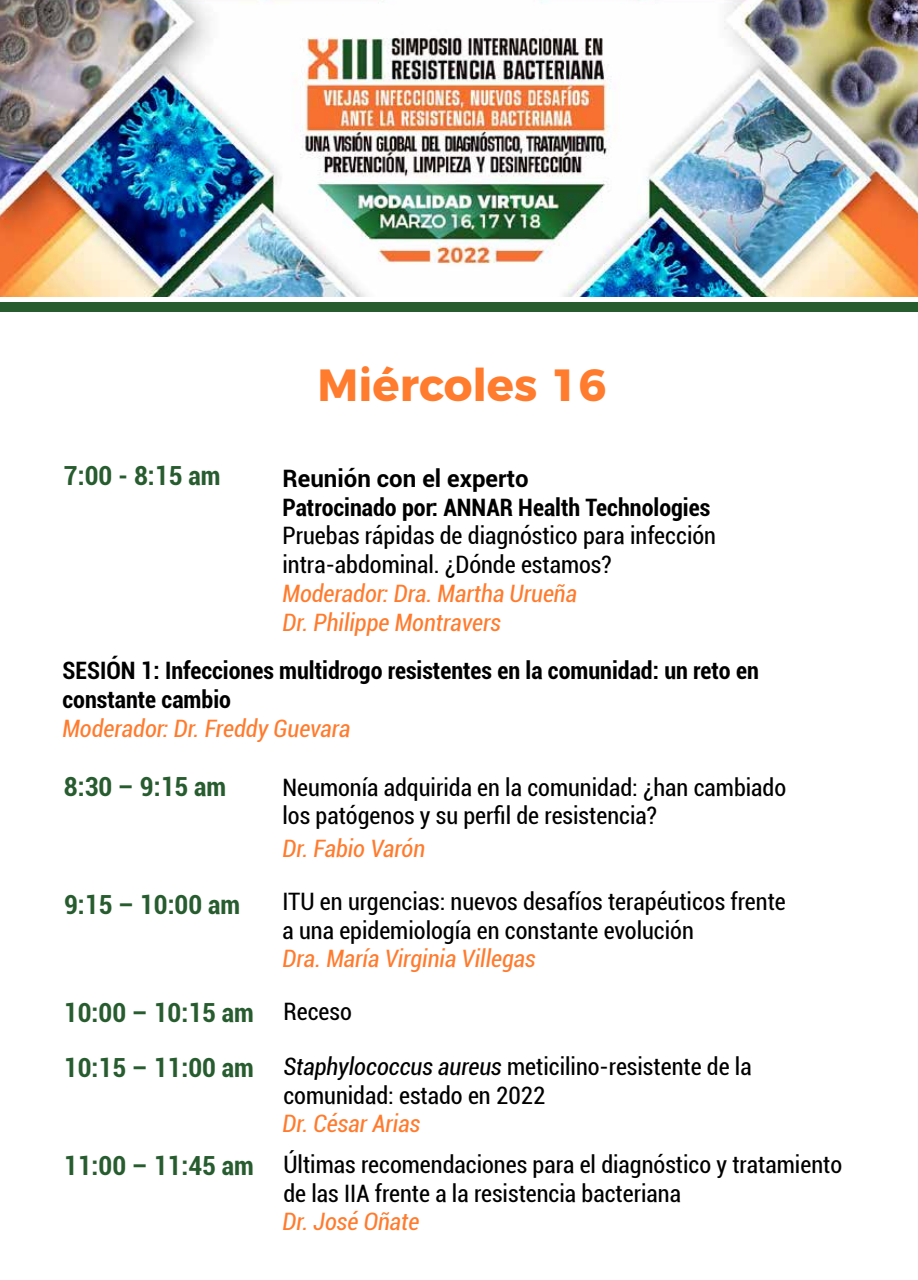
<style>
.page{position:relative;width:918px;height:1280px;background:#fff}
.page>*{position:absolute;margin:0;border:0;box-sizing:border-box;transform-origin:0 0}
.t1{font:700 45px "Montserrat";color:#ff7b2d}
.t2{font:700 condensed 26.4px "Roboto";color:#275c2f}
.t3{font:condensed 24px/28.8px "Roboto";color:#000}
.t4{font:italic condensed 24px/28.8px "Roboto";color:#ff7b2d}
.t5{font:700 condensed 24px/28.8px "Roboto";color:#000}
.t6{font:700 24px "Roboto";color:#000}
.s1{font-weight:400;font-size:24px;color:#000}
.s2{font-style:italic}
</style>
<div class="page">
<img style="left:0;top:0;width:918px;height:296px">
<div style="left:0;top:302px;width:918px;height:10px;background:#275c2f"></div>
<h1 class="t1" style="left:318px;top:348px;width:290px">Miércoles 16</h1>
<p class="t2" style="left:64px;top:457px;width:158px">7:00 - 8:15 am</p>
<p class="t6" style="left:283px;top:461px;width:248px">Reunión con el experto</p>
<p class="t5" style="left:283px;top:491px;width:429px">Patrocinado por: ANNAR Health Technologies</p>
<p class="t3" style="left:283px;top:520px;width:435px">Pruebas rápidas de diagnóstico para infección intra-abdominal. ¿Dónde estamos?</p>
<p class="t4" style="left:283px;top:578px;width:296px">Moderador: Dra. Martha Urueña<br>Dr. Philippe Montravers</p>
<p class="t5" style="left:62px;top:655px;width:698px">SESIÓN 1: Infecciones multidrogo resistentes en la comunidad: un reto en constante cambio</p>
<p class="t4" style="left:62px;top:713px;width:290px">Moderador: Dr. Freddy Guevara</p>
<p class="t3" style="left:283px;top:771px;width:505px">Neumonía adquirida en la comunidad: ¿han cambiado los patógenos y su perfil de resistencia?</p>
<p class="t2" style="left:64px;top:767px;width:164px">8:30 – 9:15 am</p>
<p class="t2" style="left:64px;top:886px;width:178px">9:15 – 10:00 am</p>
<p class="t4" style="left:283px;top:833px;width:144px">Dr. Fabio Varón</p>
<p class="t3" style="left:283px;top:886px;width:505px">ITU en urgencias: nuevos desafíos terapéuticos frente a una epidemiología en constante evolución</p>
<p class="t4" style="left:283px;top:942px;width:255px">Dra. María Virginia Villegas</p>
<p class="t2" style="left:64px;top:993px;width:289px">10:00 – 10:15 am <span class="s1">Receso</span></p>
<p class="t3" style="left:283px;top:1051px;width:470px"><span class="s2">Staphylococcus aureus</span> meticilino-resistente de la comunidad: estado en 2022</p>
<p class="t2" style="left:64px;top:1048px;width:191px">10:15 – 11:00 am</p>
<p class="t2" style="left:64px;top:1146px;width:191px">11:00 – 11:45 am</p>
<p class="t4" style="left:283px;top:1107px;width:139px">Dr. César Arias</p>
<p class="t3" style="left:283px;top:1149px;width:560px">Últimas recomendaciones para el diagnóstico y tratamiento de las IIA frente a la resistencia bacteriana</p>
<p class="t4" style="left:283px;top:1205px;width:138px">Dr. José Oñate</p>
</div>
